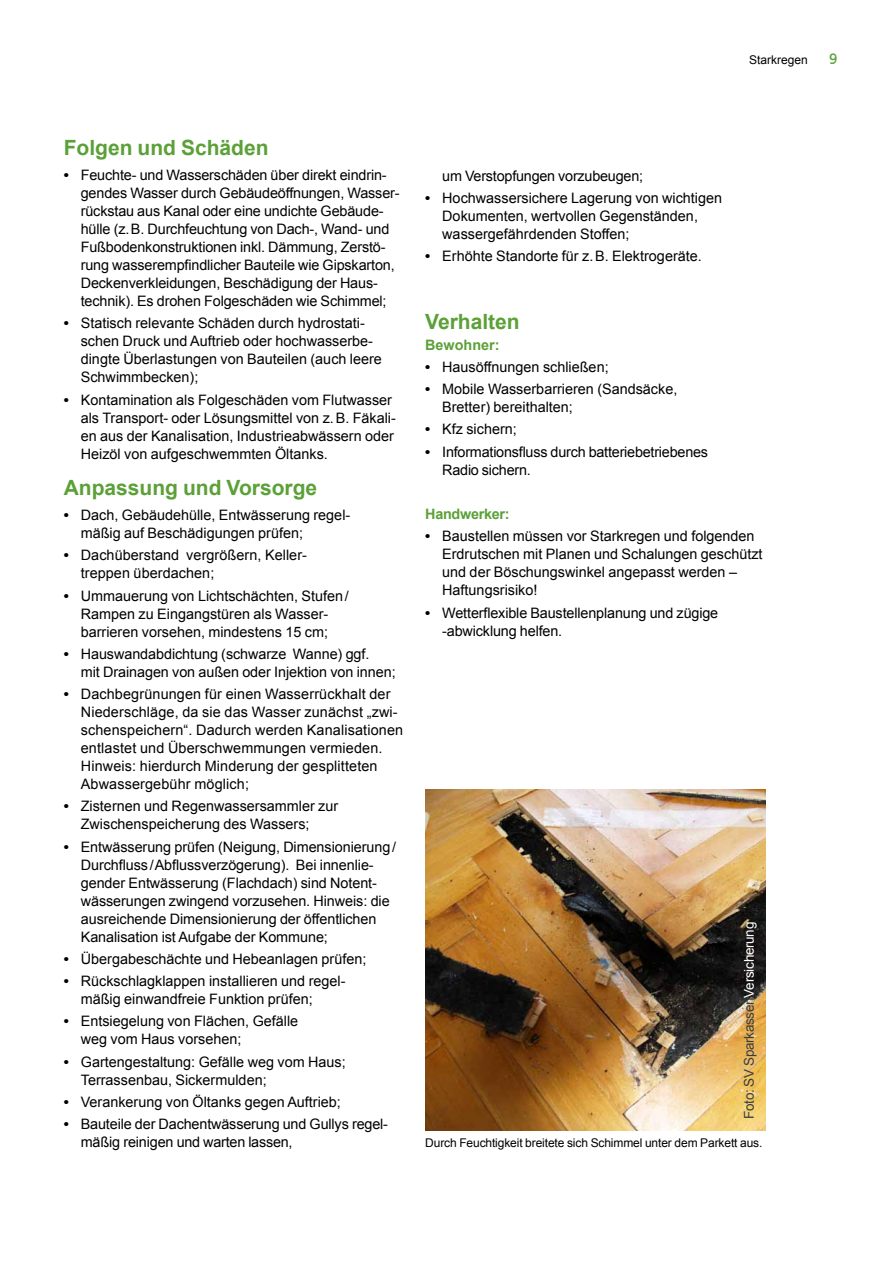
<style>
.page{position:relative;width:893px;height:1263px;background:#fff}
.page>*{position:absolute;margin:0;border:0;box-sizing:border-box;transform-origin:0 0}
.t1{font:700 21px "Arial";color:#5ca038}
.t2{font:15px "Frutiger CE";color:#5ca038}
.t3{font:14.4px/18px "Arial";color:#000}
.t4{font:700 14.4px "Arial";letter-spacing:-.02em;color:#5ca038}
.t5{font:700 14.4px "Arial";color:#5ca038}
.t6{font:13.5px "Arial";letter-spacing:-.02em;color:#373d42}
.t7{font:12px "Arial";letter-spacing:-.01em;color:#000}
.s1{font-weight:700}
.s2{color:#fff}
</style>
<div class="page">
<img style="left:425px;top:790px;width:340px;height:340px">
<p class="t7" style="left:749px;top:52px;width:60px">Starkregen</p>
<p class="t2" style="left:829px;top:50px;width:10px">9</p>
<h1 class="t1" style="left:64px;top:134px;width:206px">Folgen und Schäden</h1>
<p class="t3" style="left:81px;top:166px;width:320px;text-indent:-17px"><span class="s1">•</span> Feuchte- und Wasserschäden über direkt eindrin&shy;gendes Wasser durch Gebäudeöffnungen, Wasser&shy;rückstau aus Kanal oder eine undichte Gebäude&shy;hülle (z.B. Durchfeuchtung von Dach-, Wand- und Fußbodenkonstruktionen inkl. Dämmung, Zerstö&shy;rung wasserempfindlicher Bauteile wie Gipskarton, Deckenverkleidungen, Beschädigung der Haus&shy;technik). Es drohen Folgeschäden wie Schimmel;</p>
<p class="t3" style="left:81px;top:314px;width:303px;text-indent:-17px"><span class="s1">•</span> Statisch relevante Schäden durch hydrostati&shy;schen Druck und Auftrieb oder hochwasserbe&shy;dingte Überlastungen von Bauteilen (auch leere Schwimmbecken);</p>
<p class="t3" style="left:81px;top:391px;width:317px;text-indent:-17px"><span class="s1">•</span> Kontamination als Folgeschäden vom Flutwasser als Transport- oder Lösungsmittel von z.B. Fäkali&shy;en aus der Kanalisation, Industrieabwässern oder Heizöl von aufgeschwemmten Öltanks.</p>
<h1 class="t1" style="left:64px;top:474px;width:255px">Anpassung und Vorsorge</h1>
<p class="t3" style="left:81px;top:506px;width:271px;text-indent:-17px"><span class="s1">•</span> Dach, Gebäudehülle, Entwässerung regel&shy;mäßig auf Beschädigungen prüfen;</p>
<p class="t3" style="left:81px;top:546px;width:228px;text-indent:-17px"><span class="s1">•</span> Dachüberstand vergrößern, Keller&shy;treppen überdachen;</p>
<p class="t3" style="left:64px;top:587px;width:287px;text-align:center"><span class="s1">•</span> Ummauerung von Lichtschächten, Stufen/<br>Rampen zu Eingangstüren als Wasser&shy;barrieren vorsehen, mindestens 15 cm;</p>
<p class="t3" style="left:81px;top:645px;width:316px;text-indent:-17px"><span class="s1">•</span> Hauswandabdichtung (schwarze Wanne) ggf.<br>mit Drainagen von außen oder Injektion von innen;</p>
<p class="t3" style="left:81px;top:685px;width:324px;text-indent:-17px"><span class="s1">•</span> Dachbegrünungen für einen Wasserrückhalt der Niederschläge, da sie das Wasser zunächst „zwi&shy;schenspeichern“. Dadurch werden Kanalisationen entlastet und Überschwemmungen vermieden.<br>Hinweis: hierdurch Minderung der gesplitteten Abwassergebühr möglich;</p>
<p class="t3" style="left:81px;top:797px;width:259px;text-indent:-17px"><span class="s1">•</span> Zisternen und Regenwassersammler zur<br>Zwischenspeicherung des Wassers;</p>
<p class="t3" style="left:81px;top:838px;width:317px;text-indent:-17px"><span class="s1">•</span> Entwässerung prüfen (Neigung, Dimensionierung/ Durchfluss/Abflussverzögerung). Bei innenlie&shy;gender Entwässerung (Flachdach) sind Notent&shy;wässerungen zwingend vorzusehen. Hinweis: die ausreichende Dimensionierung der öffentlichen Kanalisation ist Aufgabe der Kommune;</p>
<p class="t3" style="left:64px;top:950px;width:304px"><span class="s1">•</span> Übergabeschächte und Hebeanlagen prüfen;</p>
<p class="t3" style="left:81px;top:972px;width:266px;text-indent:-17px"><span class="s1">•</span> Rückschlagklappen installieren und regel&shy;mäßig einwandfreie Funktion prüfen;</p>
<p class="t3" style="left:81px;top:1012px;width:219px;text-indent:-17px"><span class="s1">•</span> Entsiegelung von Flächen, Gefälle weg vom Haus vorsehen;</p>
<p class="t3" style="left:81px;top:1053px;width:266px;text-indent:-17px"><span class="s1">•</span> Gartengestaltung: Gefälle weg vom Haus;<br>Terrassenbau, Sickermulden;</p>
<p class="t3" style="left:64px;top:1093px;width:279px"><span class="s1">•</span> Verankerung von Öltanks gegen Auftrieb;</p>
<p class="t3" style="left:81px;top:1115px;width:309px;text-indent:-17px"><span class="s1">•</span> Bauteile der Dachentwässerung und Gullys regel&shy;mäßig reinigen und warten lassen,</p>
<p class="t3" style="left:442px;top:167px;width:202px">um Verstopfungen vorzubeugen;</p>
<p class="t3" style="left:442px;top:189px;width:281px;text-indent:-17px"><span class="s1">•</span> Hochwassersichere Lagerung von wichtigen<br>Dokumenten, wertvollen Gegenständen, wassergefährdenden Stoffen;</p>
<p class="t3" style="left:425px;top:248px;width:278px"><span class="s1">•</span> Erhöhte Standorte für z.B. Elektrogeräte.</p>
<h1 class="t1" style="left:425px;top:307px;width:96px">Verhalten</h1>
<p class="t5" style="left:425px;top:335px;width:76px">Bewohner:</p>
<p class="t3" style="left:425px;top:358px;width:185px"><span class="s1">•</span> Hausöffnungen schließen;</p>
<p class="t3" style="left:442px;top:380px;width:237px;text-indent:-17px"><span class="s1">•</span> Mobile Wasserbarrieren (Sandsäcke,<br>Bretter) bereithalten;</p>
<p class="t3" style="left:425px;top:420px;width:93px"><span class="s1">•</span> Kfz sichern;</p>
<p class="t3" style="left:442px;top:443px;width:267px;text-indent:-17px"><span class="s1">•</span> Informationsfluss durch batteriebetriebenes<br>Radio sichern.</p>
<p class="t4" style="left:425px;top:504px;width:86px">Handwerker:</p>
<p class="t3" style="left:442px;top:527px;width:322px;text-indent:-17px"><span class="s1">•</span> Baustellen müssen vor Starkregen und folgenden Erdrutschen mit Planen und Schalungen geschützt und der Böschungswinkel angepasst werden – Haftungsrisiko!</p>
<p class="t3" style="left:442px;top:604px;width:278px;text-indent:-17px"><span class="s1">•</span> Wetterflexible Baustellenplanung und zügige -abwicklung helfen.</p>
<p class="t6" style="left:740px;top:1119px;width:199px;rotate:-90deg">Foto: SV Sparkassen<span class="s2">Versicherung</span></p>
<p class="t7" style="left:425px;top:1135px;width:339px">Durch Feuchtigkeit breitete sich Schimmel unter dem Parkett aus.</p>
</div>
